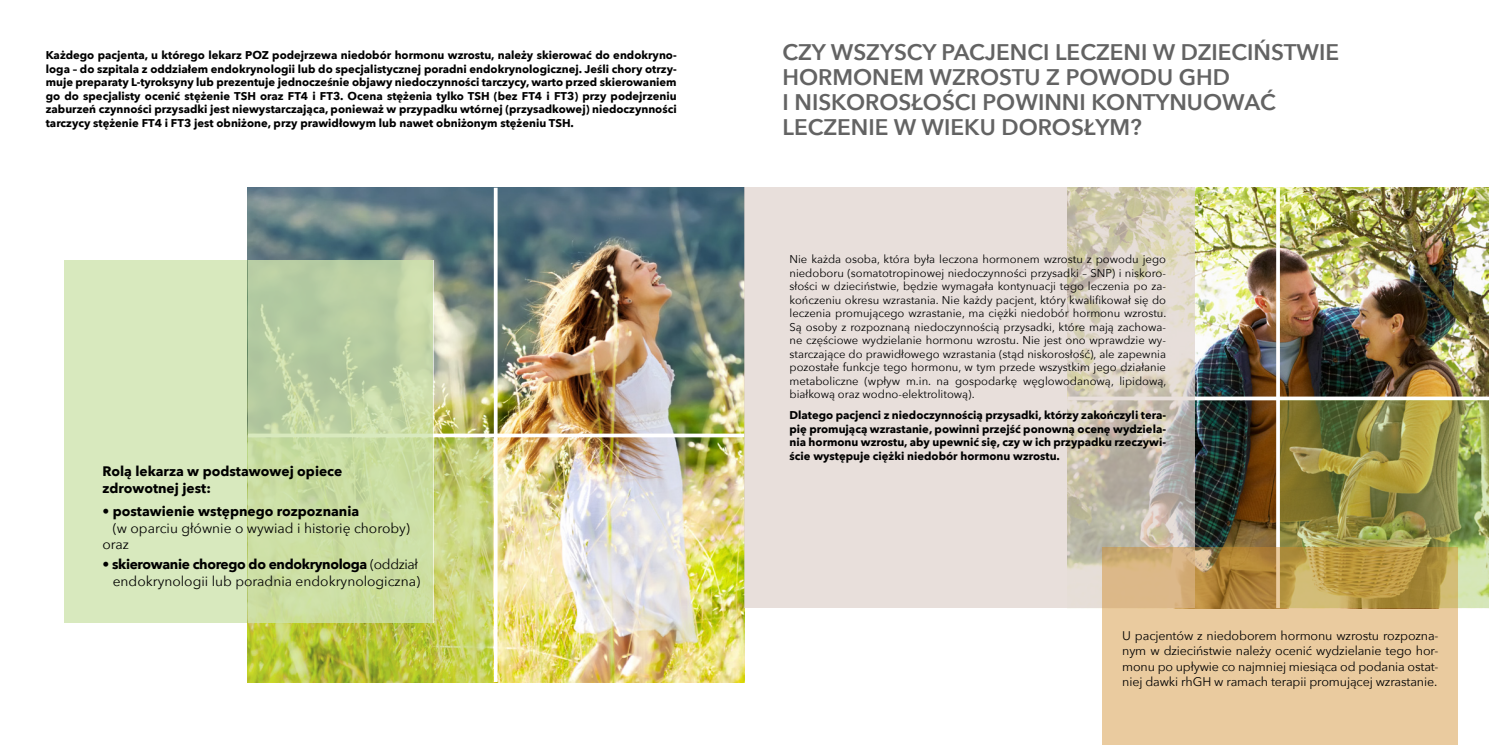
<style>
.page{position:relative;width:1489px;height:745px;background:#fff}
.page>*{position:absolute;margin:0;border:0;box-sizing:border-box;transform-origin:0 0}
.t1{font:600 22.5px/25px "Avenir Next";color:#636363}
.t2{font:13.75px/16.5px "Avenir Next";color:#000}
.t3{font:700 13.75px/16.5px "Avenir Next";color:#000}
.t4{font:12.5px/15px "Avenir Next";letter-spacing:-.01em;color:#000;text-align:justify}
.t5{font:700 11.25px/13.5px "Avenir Next";color:#000;text-align:justify}
.t6{font:11.25px/13.5px "Avenir Next";color:#000;text-align:justify}
.s1{font-weight:700}
</style>
<div class="page">
<img style="left:248px;top:188px;width:496px;height:493px">
<hr style="left:494px;top:188px;width:3px;height:493px;background:#fff">
<svg style="left:433px;top:433px;width:311px;height:4px"></svg>
<svg style="left:248px;top:437px;width:245px;height:244px;background:#c2cd5f"></svg>
<svg style="left:65px;top:260px;width:368px;height:362px;background:#cddfb0"></svg>
<img style="left:1194px;top:188px;width:294px;height:359px">
<svg style="left:1275px;top:188px;width:4px;height:359px"></svg>
<svg style="left:1194px;top:396px;width:294px;height:4px"></svg>
<img style="left:1279px;top:400px;width:209px;height:207px">
<svg style="left:744px;top:188px;width:450px;height:419px;background:#e2d9d2"></svg>
<svg style="left:1102px;top:547px;width:355px;height:197px;background:#dcbc87"></svg>
<p class="t5" style="left:46px;top:48px;width:632px">Każdego pacjenta, u którego lekarz POZ podejrzewa niedobór hormonu wzrostu, należy skierować do endokryno&shy;loga – do szpitala z oddziałem endokrynologii lub do specjalistycznej poradni endokrynologicznej. Jeśli chory otrzy&shy;muje preparaty L-tyroksyny lub prezentuje jednocześnie objawy niedoczynności tarczycy, warto przed skierowaniem go do specjalisty ocenić stężenie TSH oraz FT4 i FT3. Ocena stężenia tylko TSH (bez FT4 i FT3) przy podejrzeniu zaburzeń czynności przysadki jest niewystarczająca, ponieważ w przypadku wtórnej (przysadkowej) niedoczynności tarczycy stężenie FT4 i FT3 jest obniżone, przy prawidłowym lub nawet obniżonym stężeniu TSH.</p>
<p class="t3" style="left:102px;top:462px;width:241px">Rolą lekarza w podstawowej opiece zdrowotnej jest:</p>
<p class="t2" style="left:113px;top:502px;width:299px;text-indent:-10px">• <span class="s1">postawienie wstępnego rozpoznania<br></span>(w oparciu głównie o wywiad i historię choroby)</p>
<p class="t2" style="left:102px;top:535px;width:28px">oraz</p>
<p class="t2" style="left:102px;top:555px;width:319px;text-align:right">• <span class="s1">skierowanie chorego do endokrynologa</span> (oddział endokrynologii lub poradnia endokrynologiczna)</p>
<p class="t1" style="left:782px;top:39px;width:558px">CZY WSZYSCY PACJENCI LECZENI W DZIECIŃSTWIE HORMONEM WZROSTU Z POWODU GHD<br>I NISKOROSŁOŚCI POWINNI KONTYNUOWAĆ LECZENIE W WIEKU DOROSŁYM?</p>
<p class="t6" style="left:789px;top:252px;width:378px">Nie każda osoba, która była leczona hormonem wzrostu z powodu jego niedoboru (somatotropinowej niedoczynności przysadki – SNP) i niskoro&shy;słości w dzieciństwie, będzie wymagała kontynuacji tego leczenia po za&shy;kończeniu okresu wzrastania. Nie każdy pacjent, który kwalifikował się do leczenia promującego wzrastanie, ma ciężki niedobór hormonu wzrostu.<br>Są osoby z rozpoznaną niedoczynnością przysadki, które mają zachowa&shy;ne częściowe wydzielanie hormonu wzrostu. Nie jest ono wprawdzie wy&shy;starczające do prawidłowego wzrastania (stąd niskorosłość), ale zapewnia pozostałe funkcje tego hormonu, w tym przede wszystkim jego działanie metaboliczne (wpływ m.in. na gospodarkę węglowodanową, lipidową, białkową oraz wodno-elektrolitową).</p>
<p class="t5" style="left:789px;top:408px;width:378px">Dlatego pacjenci z niedoczynnością przysadki, którzy zakończyli tera&shy;pię promującą wzrastanie, powinni przejść ponowną ocenę wydziela&shy;nia hormonu wzrostu, aby upewnić się, czy w ich przypadku rzeczywi&shy;ście występuje ciężki niedobór hormonu wzrostu.</p>
<p class="t4" style="left:1122px;top:627px;width:318px">U pacjentów z niedoborem hormonu wzrostu rozpozna&shy;nym w dzieciństwie należy ocenić wydzielanie tego hor&shy;monu po upływie co najmniej miesiąca od podania ostat&shy;niej dawki rhGH w ramach terapii promującej wzrastanie.</p>
</div>
